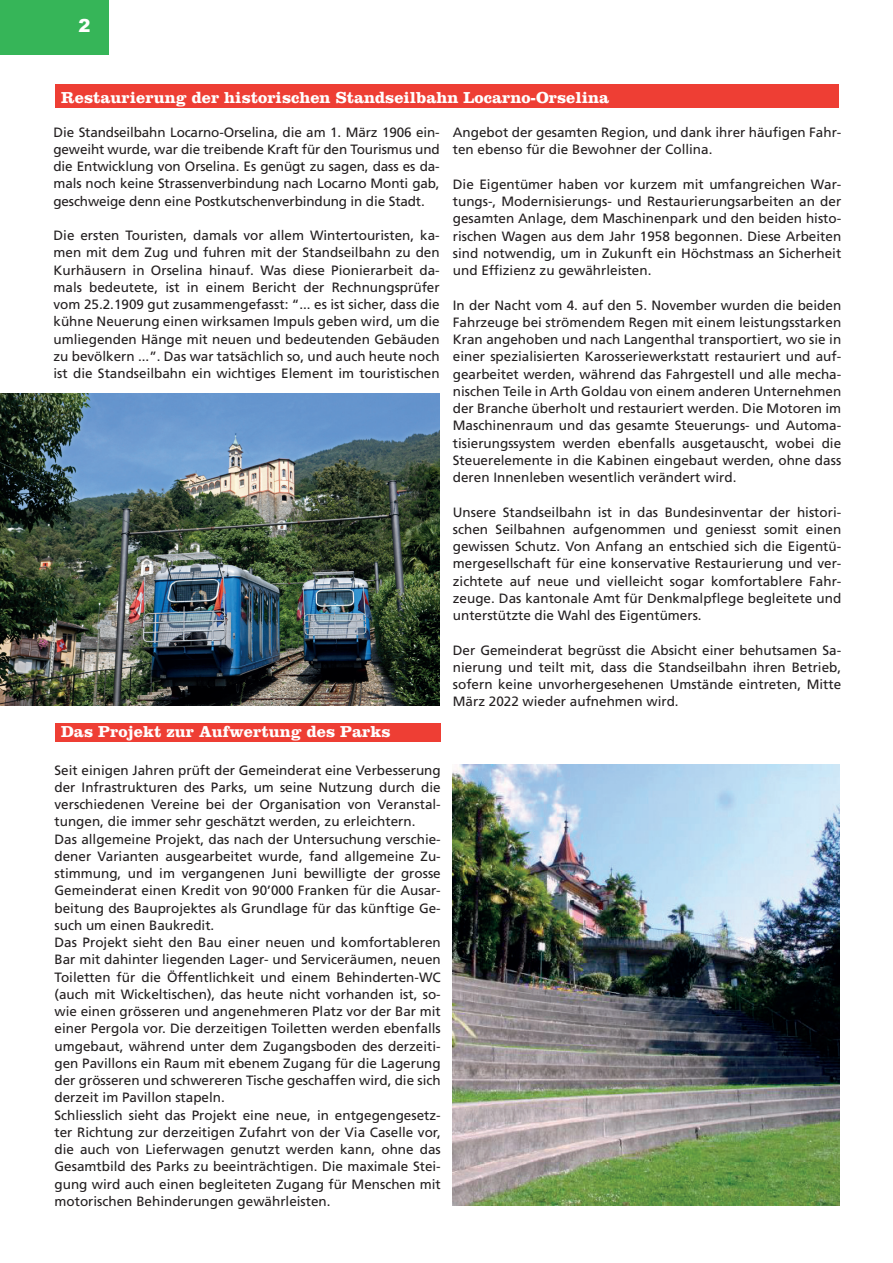
<style>
.page{position:relative;width:893px;height:1263px;background:#fff}
.page>*{position:absolute;margin:0;border:0;box-sizing:border-box;transform-origin:0 0}
.t1{font:900 18px "Arial";color:#fff}
.t2{font:700 16.5px "Clarendon LT Std";color:#fff}
.t3{font:13.5px/17.2px "Frutiger LT Std";color:#231f20;text-align:justify}
</style>
<div class="page">
<div style="left:0;top:0;width:109px;height:54px;background:#36b558"></div>
<img style="left:0;top:393px;width:439px;height:313px">
<div style="left:55px;top:84px;width:784px;height:24px;background:#ee3e34"></div>
<div style="left:55px;top:723px;width:386px;height:19px;background:#ee3e34"></div>
<img style="left:452px;top:765px;width:387px;height:441px">
<h1 class="t1" style="left:79px;top:13px;width:14px">2</h1>
<p class="t2" style="left:61px;top:87px;width:550px">Restaurierung der historischen Standseilbahn Locarno-Orselina</p>
<p class="t3" style="left:54px;top:123px;width:388px">Die Standseilbahn Locarno-Orselina, die am 1. März 1906 ein&shy;geweiht wurde, war die treibende Kraft für den Tourismus und die Entwicklung von Orselina. Es genügt zu sagen, dass es da&shy;mals noch keine Strassenverbindung nach Locarno Monti gab, geschweige denn eine Postkutschenverbindung in die Stadt.</p>
<p class="t3" style="left:54px;top:227px;width:388px">Die ersten Touristen, damals vor allem Wintertouristen, ka&shy;men mit dem Zug und fuhren mit der Standseilbahn zu den Kurhäusern in Orselina hinauf. Was diese Pionierarbeit da&shy;mals bedeutete, ist in einem Bericht der Rechnungsprüfer vom 25.2.1909 gut zusammengefasst: “... es ist sicher, dass die kühne Neuerung einen wirksamen Impuls geben wird, um die umliegenden Hänge mit neuen und bedeutenden Gebäuden zu bevölkern ...”. Das war tatsächlich so, und auch heute noch ist die Standseilbahn ein wichtiges Element im touristischen</p>
<p class="t3" style="left:453px;top:124px;width:390px">Angebot der gesamten Region, und dank ihrer häufigen Fahr&shy;ten ebenso für die Bewohner der Collina.</p>
<p class="t3" style="left:453px;top:176px;width:390px">Die Eigentümer haben vor kurzem mit umfangreichen War&shy;tungs-, Modernisierungs- und Restaurierungsarbeiten an der gesamten Anlage, dem Maschinenpark und den beiden histo&shy;rischen Wagen aus dem Jahr 1958 begonnen. Diese Arbeiten sind notwendig, um in Zukunft ein Höchstmass an Sicherheit und Effizienz zu gewährleisten.</p>
<p class="t3" style="left:453px;top:296px;width:390px">In der Nacht vom 4. auf den 5. November wurden die beiden Fahrzeuge bei strömendem Regen mit einem leistungsstarken Kran angehoben und nach Langenthal transportiert, wo sie in einer spezialisierten Karosseriewerkstatt restauriert und auf&shy;gearbeitet werden, während das Fahrgestell und alle mecha&shy;nischen Teile in Arth Goldau von einem anderen Unternehmen der Branche überholt und restauriert werden. Die Motoren im Maschinenraum und das gesamte Steuerungs- und Automa&shy;tisierungssystem werden ebenfalls ausgetauscht, wobei die Steuerelemente in die Kabinen eingebaut werden, ohne dass deren Innenleben wesentlich verändert wird.</p>
<p class="t3" style="left:453px;top:503px;width:390px">Unsere Standseilbahn ist in das Bundesinventar der histori&shy;schen Seilbahnen aufgenommen und geniesst somit einen gewissen Schutz. Von Anfang an entschied sich die Eigentü&shy;mergesellschaft für eine konservative Restaurierung und ver&shy;zichtete auf neue und vielleicht sogar komfortablere Fahr&shy;zeuge. Das kantonale Amt für Denkmalpflege begleitete und unterstützte die Wahl des Eigentümers.</p>
<p class="t3" style="left:453px;top:641px;width:390px">Der Gemeinderat begrüsst die Absicht einer behutsamen Sa&shy;nierung und teilt mit, dass die Standseilbahn ihren Betrieb, sofern keine unvorhergesehenen Umstände eintreten, Mitte März 2022 wieder aufnehmen wird.</p>
<p class="t2" style="left:61px;top:721px;width:331px">Das Projekt zur Aufwertung des Parks</p>
<p class="t3" style="left:55px;top:761px;width:388px;text-align:left">Seit einigen Jahren prüft der Gemeinderat eine Verbesserung der Infrastrukturen des Parks, um seine Nutzung durch die verschiedenen Vereine bei der Organisation von Veranstal&shy;tungen, die immer sehr geschätzt werden, zu erleichtern.<br>Das allgemeine Projekt, das nach der Untersuchung verschie&shy;dener Varianten ausgearbeitet wurde, fand allgemeine Zu&shy;stimmung, und im vergangenen Juni bewilligte der grosse Gemeinderat einen Kredit von 90’000 Franken für die Ausar&shy;beitung des Bauprojektes als Grundlage für das künftige Ge&shy;such um einen Baukredit.<br>Das Projekt sieht den Bau einer neuen und komfortableren Bar mit dahinter liegenden Lager- und Serviceräumen, neuen Toiletten für die Öffentlichkeit und einem Behinderten-WC (auch mit Wickeltischen), das heute nicht vorhanden ist, so&shy;wie einen grösseren und angenehmeren Platz vor der Bar mit einer Pergola vor. Die derzeitigen Toiletten werden ebenfalls umgebaut, während unter dem Zugangsboden des derzeiti&shy;gen Pavillons ein Raum mit ebenem Zugang für die Lagerung der grösseren und schwereren Tische geschaffen wird, die sich derzeit im Pavillon stapeln.<br>Schliesslich sieht das Projekt eine neue, in entgegengesetz&shy;ter Richtung zur derzeitigen Zufahrt von der Via Caselle vor, die auch von Lieferwagen genutzt werden kann, ohne das Gesamtbild des Parks zu beeinträchtigen. Die maximale Stei&shy;gung wird auch einen begleiteten Zugang für Menschen mit motorischen Behinderungen gewährleisten.</p>
</div>
